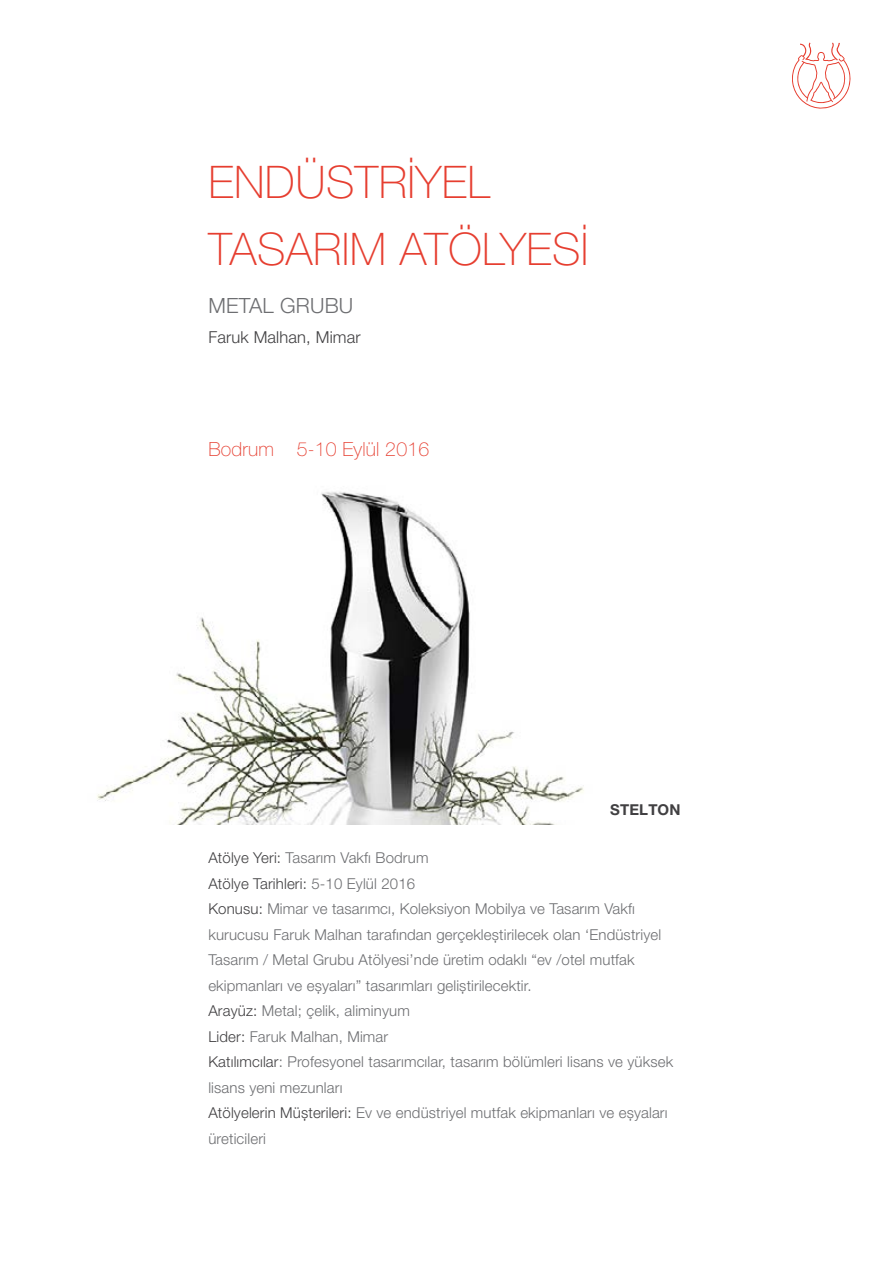
<style>
.page{position:relative;width:893px;height:1263px;background:#fff}
.page>*{position:absolute;margin:0;border:0;box-sizing:border-box;transform-origin:0 0}
.t1{font:100 45px/67.5px "Helvetica Neue LT Pro";letter-spacing:.01em;color:#e63e30}
.t2{font:300 21px "Helvetica Neue LT Pro";letter-spacing:.01em;color:#6d6e71}
.t3{font:100 19.5px "Helvetica Neue LT Pro";letter-spacing:.01em;color:#e63e30}
.t4{font:300 16.5px "Helvetica Neue LT Pro";letter-spacing:.01em;color:#414042}
.t5{font:300 15px/25.5px "Helvetica Neue LT Pro";letter-spacing:.01em;color:#6d6e71}
.t6{font:700 15px "Helvetica Neue LT Pro";letter-spacing:.01em;color:#414042}
.s1{color:#414042}
</style>
<div class="page">
<svg style="left:792px;top:43px;width:59px;height:66px"></svg>
<img style="left:97px;top:491px;width:487px;height:333px">
<h1 class="t1" style="left:208px;top:148px;width:382px">ENDÜSTRİYEL<br>TASARIM ATÖLYESİ</h1>
<h2 class="t2" style="left:208px;top:292px;width:146px">METAL GRUBU</h2>
<p class="t4" style="left:208px;top:327px;width:154px">Faruk Malhan, Mimar</p>
<h3 class="t3" style="left:208px;top:438px;width:222px">Bodrum 5-10 Eylül 2016</h3>
<p class="t6" style="left:610px;top:801px;width:72px">STELTON</p>
<p class="t5" style="left:208px;top:845px;width:466px"><span class="s1">Atölye Yeri:</span> Tasarım Vakfı Bodrum<br><span class="s1">Atölye Tarihleri:</span> 5-10 Eylül 2016<br><span class="s1">Konusu:</span> Mimar ve tasarımcı, Koleksiyon Mobilya ve Tasarım Vakfı kurucusu Faruk Malhan tarafından gerçekleştirilecek olan ‘Endüstriyel Tasarım / Metal Grubu Atölyesi’nde üretim odaklı “ev /otel mutfak ekipmanları ve eşyaları” tasarımları geliştirilecektir.<br><span class="s1">Arayüz:</span> Metal; çelik, aliminyum<br><span class="s1">Lider:</span> Faruk Malhan, Mimar<br><span class="s1">Katılımcılar</span>: Profesyonel tasarımcılar, tasarım bölümleri lisans ve yüksek lisans yeni mezunları<br><span class="s1">Atölyelerin Müşterileri:</span> Ev ve endüstriyel mutfak ekipmanları ve eşyaları üreticileri</p>
</div>
